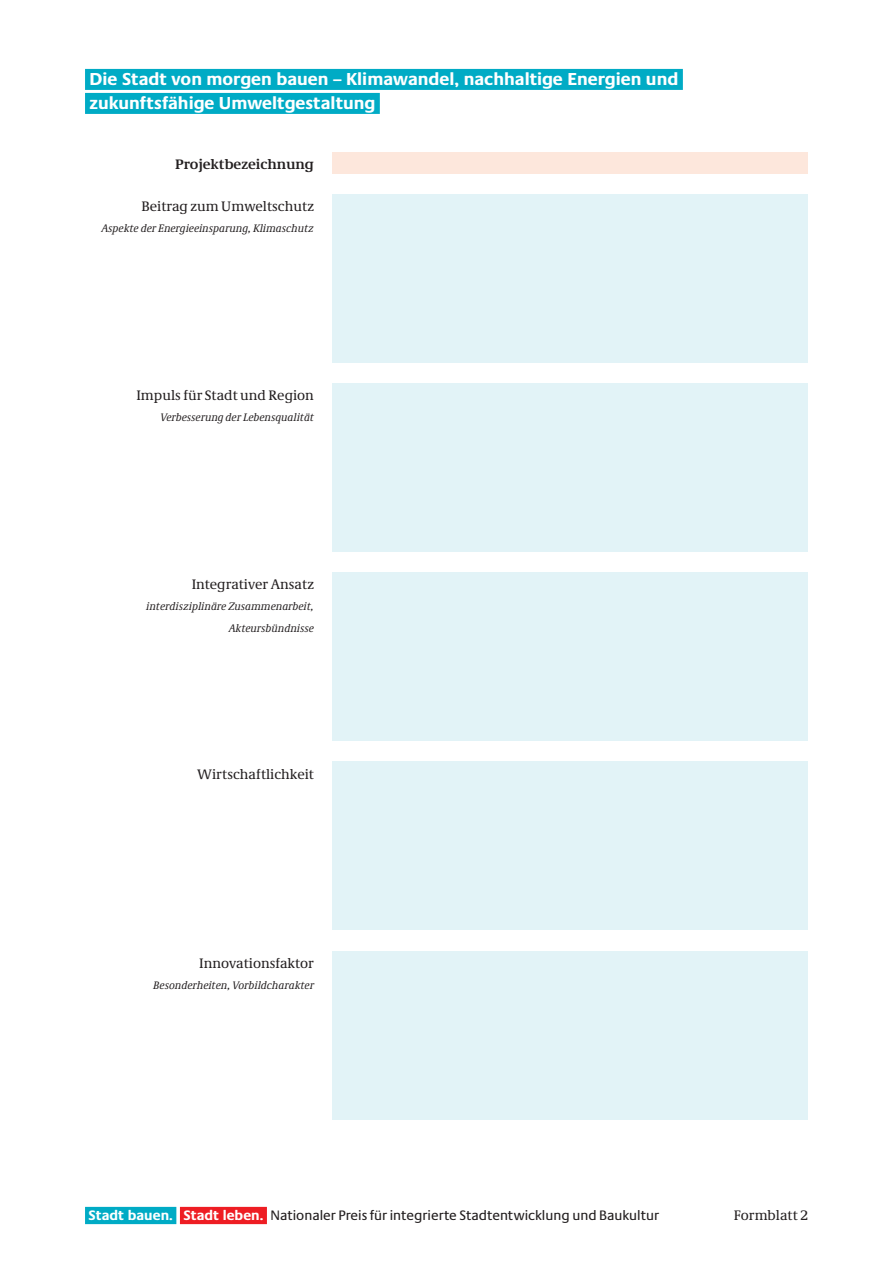
<style>
.page{position:relative;width:893px;height:1263px;background:#fff}
.page>*{position:absolute;margin:0;border:0;box-sizing:border-box;transform-origin:0 0}
.Überschrift_1{font:700 18px/24px "Neue Praxis";color:#fff}
.Text{font:14.25px "Neue Demos";color:#231f20}
.t1{font:14.25px "Neue Praxis";color:#231f20}
.Text-2{font:700 14.25px "Neue Demos";color:#231f20}
.Text-3{font:italic 11.25px/21px "Neue Demos";color:#231f20;text-align:right}
.s1{font-weight:700;color:#fff}
</style>
<div class="page">
<div style="left:85px;top:1207px;width:91px;height:17px;background:#00abc5"></div>
<div style="left:180px;top:1207px;width:87px;height:17px;background:#ee1d23"></div>
<div style="left:85px;top:69px;width:598px;height:21px;background:#00abc5"></div>
<div style="left:85px;top:93px;width:295px;height:21px;background:#00abc5"></div>
<div style="left:332px;top:152px;width:476px;height:21px;background:#fde7dc"></div>
<div style="left:332px;top:194px;width:476px;height:168px;background:#e2f3f7"></div>
<div style="left:332px;top:384px;width:476px;height:168px;background:#e2f3f7"></div>
<div style="left:332px;top:573px;width:476px;height:168px;background:#e2f3f7"></div>
<div style="left:332px;top:762px;width:476px;height:168px;background:#e2f3f7"></div>
<div style="left:332px;top:951px;width:476px;height:168px;background:#e2f3f7"></div>
<p class="Überschrift_1" style="left:90px;top:67px;width:590px">Die Stadt von morgen bauen – Klimawandel, nachhaltige Energien und zukunftsfähige Umweltgestaltung</p>
<p class="Text-2" style="left:175px;top:156px;width:140px">Projektbezeichnung</p>
<p class="Text" style="left:142px;top:198px;width:174px">Beitrag zum Umweltschutz</p>
<p class="Text-3" style="left:102px;top:218px;width:214px">Aspekte der Energieeinsparung, Klimaschutz</p>
<p class="Text" style="left:136px;top:387px;width:179px">Impuls für Stadt und Region</p>
<p class="Text-3" style="left:160px;top:407px;width:155px">Verbesserung der Lebensqualität</p>
<p class="Text" style="left:192px;top:576px;width:124px">Integrativer Ansatz</p>
<p class="Text-3" style="left:146px;top:596px;width:169px">interdisziplinäre Zusammenarbeit,<br>Akteursbündnisse</p>
<p class="Text" style="left:197px;top:765px;width:118px">Wirtschaftlichkeit</p>
<p class="Text" style="left:199px;top:954px;width:116px">Innovationsfaktor</p>
<p class="Text-3" style="left:153px;top:974px;width:162px">Besonderheiten, Vorbildcharakter</p>
<p class="t1" style="left:89px;top:1206px;width:572px"><span class="s1">Stadt bauen. Stadt leben.</span> Nationaler Preis für integrierte Stadtentwicklung und Baukultur</p>
<p class="Text" style="left:734px;top:1206px;width:76px">Formblatt 2</p>
</div>
